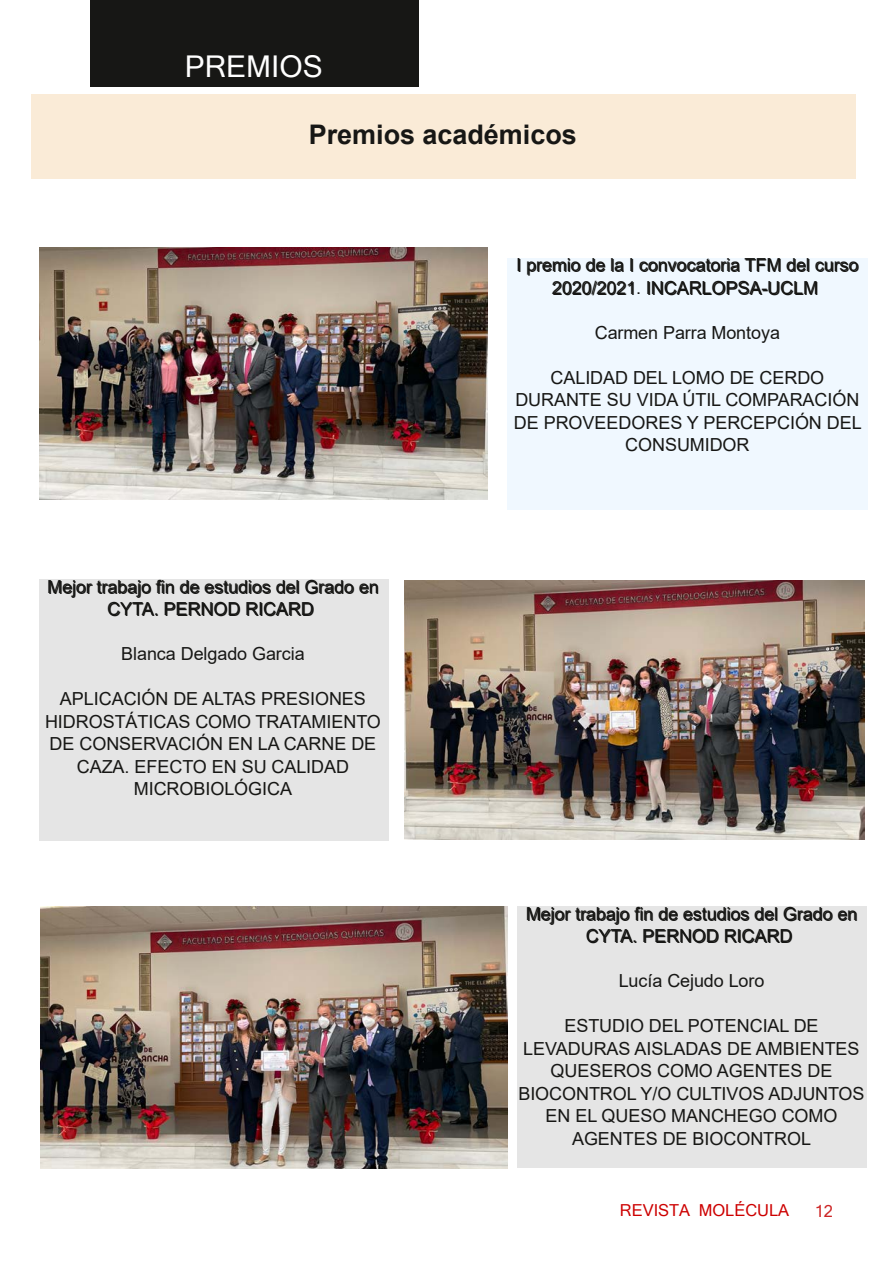
<style>
.page{position:relative;width:893px;height:1263px;background:#fff}
.page>*{position:absolute;margin:0;border:0;box-sizing:border-box;transform-origin:0 0}
.t1{font:30px "Microsoft Sans Serif";color:#fff}
.t2{font:700 27px "Arial";color:#171715}
.t3{font:18px/22.5px "Arial";letter-spacing:-.005em;color:#171715;text-align:center}
.t4{font:16.5px "Microsoft Sans Serif";color:#cd0000}
.t5{font:16.5px "Microsoft Sans Serif";color:#cd2626}
</style>
<div class="page">
<div style="left:90px;top:0;width:328px;height:87px;background:#171715"></div>
<div style="left:31px;top:94px;width:824px;height:85px;background:#faebd7"></div>
<div style="left:39px;top:579px;width:350px;height:262px;background:#e5e5e5"></div>
<img style="left:39px;top:247px;width:449px;height:252px">
<div style="left:507px;top:258px;width:361px;height:251px;background:#f0f8ff"></div>
<img style="left:404px;top:581px;width:460px;height:259px">
<div style="left:517px;top:906px;width:350px;height:262px;background:#e5e5e5"></div>
<img style="left:41px;top:907px;width:466px;height:262px">
<h1 class="t1" style="left:185px;top:49px;width:139px">PREMIOS</h1>
<h2 class="t2" style="left:309px;top:120px;width:270px">Premios académicos</h2>
<p class="t3" style="left:48px;top:576px;width:333px">Mejor trabajo fin de estudios del Grado en<br>CYTA. PERNOD RICARD</p>
<p class="t3" style="left:121px;top:643px;width:185px">Blanca Delgado Garcia</p>
<p class="t3" style="left:45px;top:688px;width:337px">APLICACIÓN DE ALTAS PRESIONES<br>HIDROSTÁTICAS COMO TRATAMIENTO<br>DE CONSERVACIÓN EN LA CARNE DE<br>CAZA. EFECTO EN SU CALIDAD<br>MICROBIOLÓGICA</p>
<p class="t3" style="left:516px;top:255px;width:345px">I premio de la I convocatoria TFM del curso<br>2020/2021. INCARLOPSA-UCLM</p>
<p class="t3" style="left:595px;top:321px;width:187px">Carmen Parra Montoya</p>
<p class="t3" style="left:514px;top:366px;width:349px">CALIDAD DEL LOMO DE CERDO<br>DURANTE SU VIDA ÚTIL COMPARACIÓN<br>DE PROVEEDORES Y PERCEPCIÓN DEL<br>CONSUMIDOR</p>
<p class="t3" style="left:527px;top:903px;width:333px">Mejor trabajo fin de estudios del Grado en<br>CYTA. PERNOD RICARD</p>
<p class="t3" style="left:619px;top:970px;width:147px">Lucía Cejudo Loro</p>
<p class="t3" style="left:518px;top:1015px;width:348px">ESTUDIO DEL POTENCIAL DE<br>LEVADURAS AISLADAS DE AMBIENTES<br>QUESEROS COMO AGENTES DE<br>BIOCONTROL Y/O CULTIVOS ADJUNTOS<br>EN EL QUESO MANCHEGO COMO<br>AGENTES DE BIOCONTROL</p>
<p class="t4" style="left:620px;top:1201px;width:171px">REVISTA MOLÉCULA</p>
<p class="t5" style="left:815px;top:1201px;width:20px">12</p>
</div>
